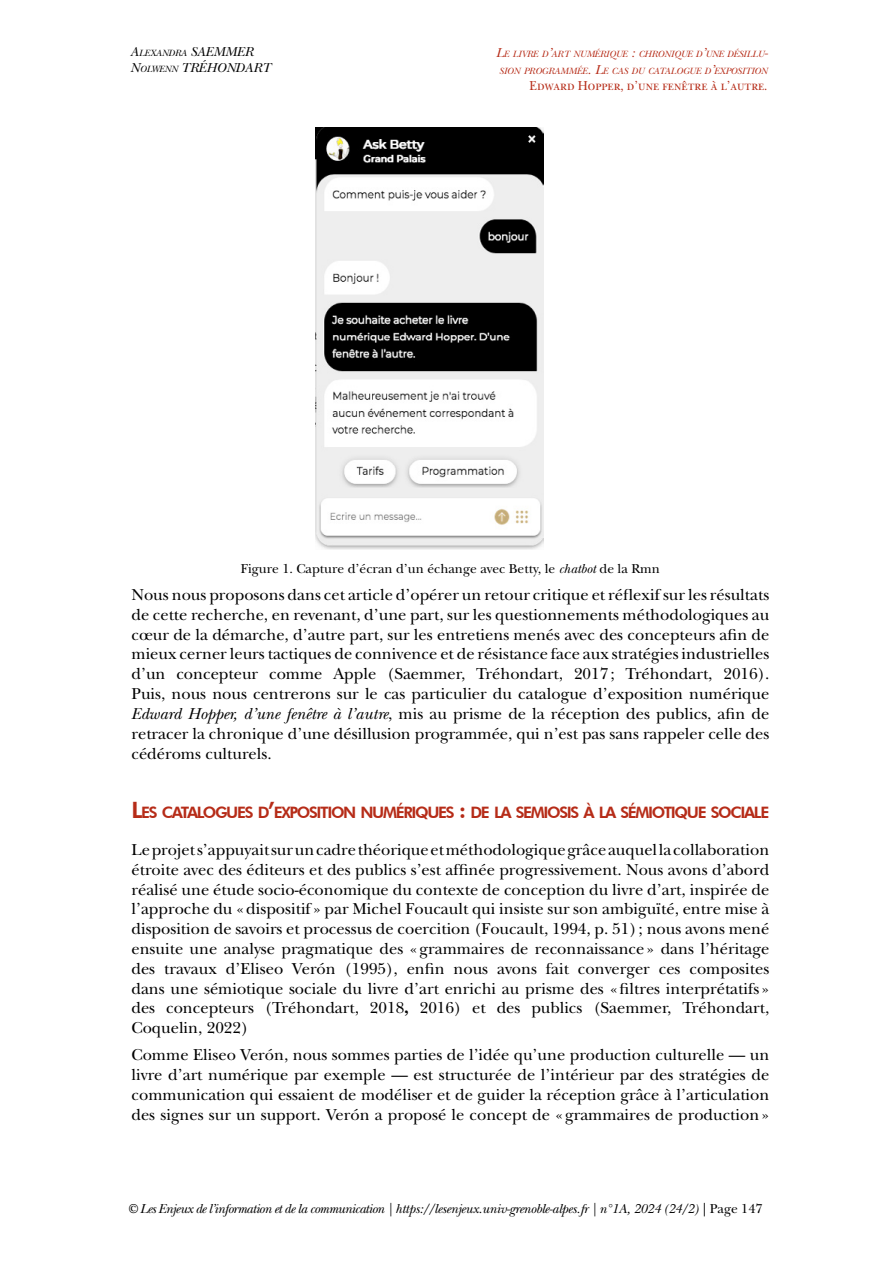
<style>
.page{position:relative;width:893px;height:1263px;background:#fff}
.page>*{position:absolute;margin:0;border:0;box-sizing:border-box;transform-origin:0 0}
.t1{font:16.5px/19.8px "New Baskerville Std";color:#000;text-align:justify}
.t2{font:800 15.75px "Futura BT";letter-spacing:-.085em;color:#b62c18}
.t3{font:italic 13.5px "New Baskerville Std";letter-spacing:-.04em;color:#000}
.t4{font:13.5px "New Baskerville Std";color:#000}
.t5{font:13.5px "New Baskerville Std";color:#b62c18;scale:.91 1}
.t6{font:italic 13.5px/16.2px "New Baskerville Std";color:#000}
.t7{font:italic 9.45px/16.2px "New Baskerville Std";color:#b62c18}
.s1{font-size:9.45px}
.s2{font-size:13.5px}
.s3{font-style:italic}
.s4{font-size:22.5px}
.s5{font-weight:700}
.s6{font-style:normal}
</style>
<div class="page">
<img style="left:315px;top:128px;width:228px;height:421px">
<p class="t6" style="left:130px;top:44px;width:117px">A<span class="s1">LEXANDRA</span> SAEMMER<br>N<span class="s1">OLWENN</span> TRÉHOND</p>
<p class="t6" style="left:244px;top:60px;width:28px">ART</p>
<p class="t7" style="left:499px;top:46px;width:271px;text-indent:-4px"><span class="s2">L</span>E LIVRE D<span class="s2">’</span>ART NUMÉRIQUE <span class="s2">:</span> CHRONIQUE D<span class="s2">’</span>UNE DÉSILLU<span class="s2">-<br></span>SION PROGRAMMÉ</p>
<p class="t7" style="left:582px;top:63px;width:187px">E<span class="s2">. L</span>E CAS DU CATALOGUE D<span class="s2">’</span>EXPOSITION</p>
<p class="t5" style="left:529px;top:78px;width:263px">Edward Hopper, d’une fenêtre à l’autre.</p>
<p class="t4" style="left:241px;top:561px;width:421px">Figure 1. Capture d’écran d’un échange avec Betty, le <span class="s3">chatbot</span> de la Rmn</p>
<p class="t1" style="left:131px;top:585px;width:639px">Nous nous proposons dans cet article d’opérer un retour critique et réflexif sur les résultats de cette recherche, en revenant, d’une part, sur les questionnements méthodologiques au cœur de la démarche, d’autre part, sur les entretiens menés avec des concepteurs afin de mieux cerner leurs tactiques de connivence et de résistance face aux stratégies industrielles d’un concepteur comme Apple (Saemmer, Tréhondart, 2017; Tréhondart, 2016).<br>Puis, nous nous centrerons sur le cas particulier du catalogue d’exposition numérique <span class="s3">Edward Hopper, d’une fenêtre à l’autre</span>, mis au prisme de la réception des publics, afin de retracer la chronique d’une désillusion programmée, qui n’est pas sans rappeler celle des cédéroms culturels.</p>
<p class="t2" style="left:131px;top:803px;width:639px"><span class="s4">L</span>ES CATALOGUES D<span class="s4">’</span>EXPOSITION NUMÉRIQUES <span class="s4">:</span> DE LA SEMIOSIS À LA SÉMIOTIQUE SOCIALE</p>
<p class="t1" style="left:131px;top:840px;width:639px">Le projets’appuyait sur un cadre théorique et méthodologique grâce auquel la collaboration étroite avec des éditeurs et des publics s’est affinée progressivement. Nous avons d’abord réalisé une étude socio-économique du contexte de conception du livre d’art, inspirée de l’approche du «dispositif» par Michel Foucault qui insiste sur son ambiguïté, entre mise à disposition de savoirs et processus de coercition (Foucault, 1994, p. 51) ; nous avons mené ensuite une analyse pragmatique des «grammaires de reconnaissance» dans l’héritage des travaux d’Eliseo Verón (1995), enfin nous avons fait converger ces composites dans une sémiotique sociale du livre d’art enrichi au prisme des «filtres interprétatifs » des concepteurs (Tréhondart, 2018<span class="s5">,</span> 2016) et des publics (Saemmer, Tréhondart, Coquelin, 2022)</p>
<p class="t1" style="left:131px;top:1045px;width:639px">Comme Eliseo Verón, nous sommes parties de l’idée qu’une production culturelle — un livre d’art numérique par exemple — est structurée de l’intérieur par des stratégies de communication qui essaient de modéliser et de guider la réception grâce à l’articulation des signes sur un support. Verón a proposé le concept de «grammaires de production»</p>
<p class="t3" style="left:128px;top:1200px;width:636px">© Les Enjeux de l’information et de la communication | https://lesenjeux.univ-grenoble-alpes.fr | n°1A, 2024 (24/2) <span class="s6">| Page 147</span></p>
</div>
